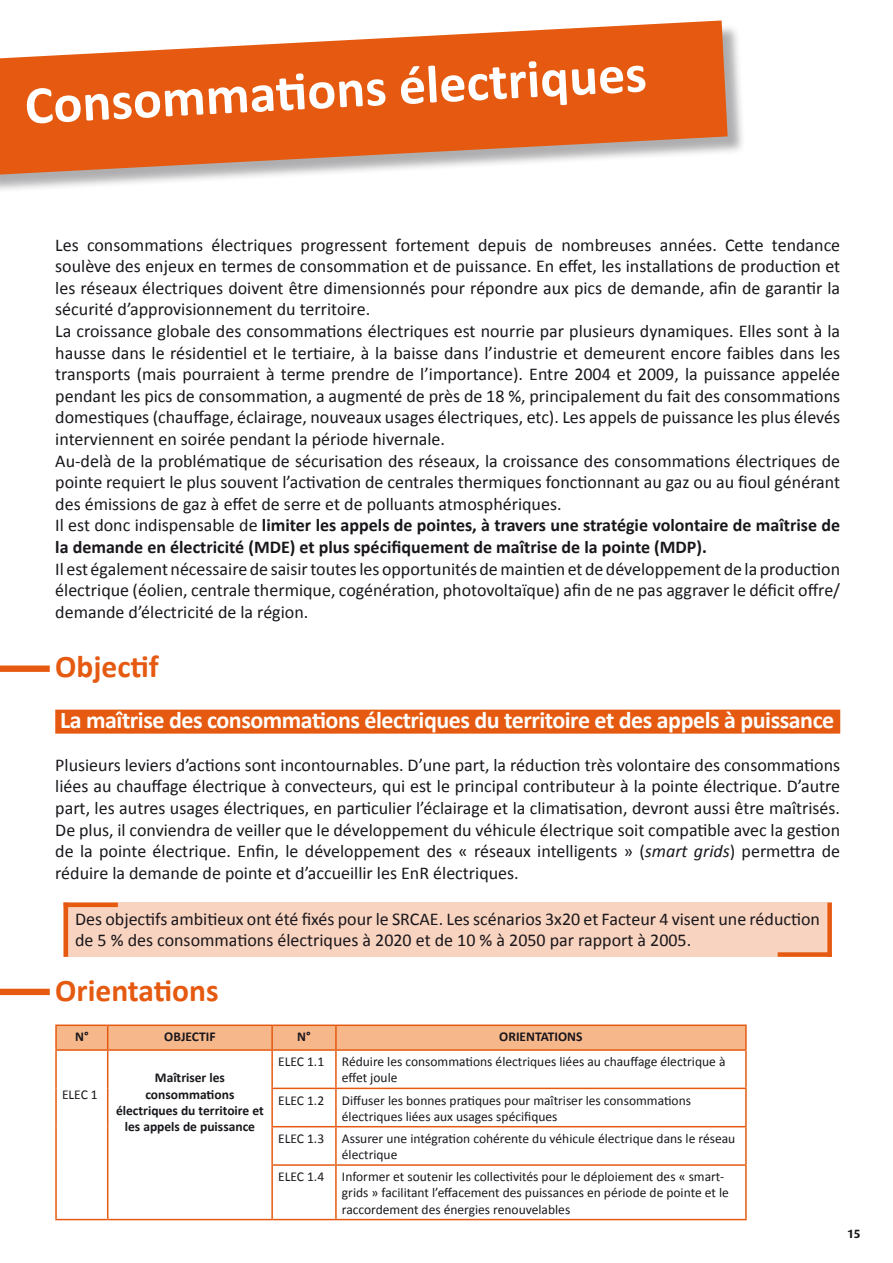
<style>
.page{position:relative;width:893px;height:1263px;background:#fff}
.page>*{position:absolute;margin:0;border:0;box-sizing:border-box;transform-origin:0 0}
.t1{font:700 54px "Calibri";color:#fff}
.t2{font:700 31.5px "Calibri";color:#e55a10}
.t3{font:700 24px "Calibri";letter-spacing:-.02em;color:#fff}
.t4{font:18px/21.6px "Calibri";color:#1a171c}
.t5{font:13.5px/16.2px "Calibri";color:#1a171c}
.t6{font:700 13.5px/16.2px "Calibri";color:#1a171c;text-align:center}
.t7{font:700 12px "Dax";color:#1a171c}
.s1{font-weight:700}
.s2{font-style:italic}
</style>
<div class="page">
<div style="left:0;top:23px;width:746px;height:170px;background:#1a171c;opacity:.35"></div>
<svg style="left:0;top:20px;width:728px;height:155px;fill:#e55a10"></svg>
<div style="left:55px;top:710px;width:785px;height:24px;background:#e55a10"></div>
<div style="left:1px;top:666px;width:48px;height:5px;background:#e55a10"></div>
<div style="left:0;top:665px;width:50px;height:7px;border:2px solid #e55a10"></div>
<div style="left:0;top:989px;width:50px;height:6px;border:2px solid #e55a10"></div>
<hr style="left:55px;top:1049px;width:53px;height:2px;background:#e55a10">
<hr style="left:55px;top:1024px;width:53px;height:2px;background:#e55a10">
<hr style="left:55px;top:1026px;width:2px;height:23px;background:#e55a10">
<hr style="left:272px;top:1024px;width:64px;height:2px;background:#e55a10">
<hr style="left:55px;top:1051px;width:2px;height:37px;background:#e55a10">
<hr style="left:55px;top:1088px;width:2px;height:39px;background:#e55a10">
<hr style="left:55px;top:1127px;width:2px;height:38px;background:#e55a10">
<hr style="left:55px;top:1165px;width:2px;height:54px;background:#e55a10">
<hr style="left:55px;top:1219px;width:53px;height:1px;background:#e55a10">
<hr style="left:271px;top:1126px;width:65px;height:1px;background:#e55a10">
<hr style="left:272px;top:1049px;width:64px;height:2px;background:#e55a10">
<hr style="left:271px;top:1087px;width:65px;height:2px;background:#e55a10">
<hr style="left:335px;top:1051px;width:2px;height:36px;background:#e55a10">
<hr style="left:745px;top:1051px;width:2px;height:36px;background:#e55a10">
<hr style="left:336px;top:1087px;width:411px;height:2px;background:#e55a10">
<hr style="left:335px;top:1089px;width:2px;height:37px;background:#e55a10">
<hr style="left:745px;top:1089px;width:2px;height:37px;background:#e55a10">
<hr style="left:336px;top:1126px;width:411px;height:1px;background:#e55a10">
<hr style="left:335px;top:1127px;width:2px;height:37px;background:#e55a10">
<hr style="left:745px;top:1127px;width:2px;height:37px;background:#e55a10">
<hr style="left:336px;top:1164px;width:411px;height:2px;background:#e55a10">
<hr style="left:745px;top:1166px;width:2px;height:53px;background:#e55a10">
<hr style="left:336px;top:1219px;width:411px;height:1px;background:#e55a10">
<hr style="left:271px;top:1164px;width:65px;height:2px;background:#e55a10">
<hr style="left:335px;top:1166px;width:2px;height:53px;background:#e55a10">
<hr style="left:272px;top:1219px;width:64px;height:1px;background:#e55a10">
<hr style="left:107px;top:1051px;width:1px;height:37px;background:#e55a10">
<hr style="left:271px;top:1051px;width:2px;height:36px;background:#e55a10">
<hr style="left:107px;top:1088px;width:1px;height:39px;background:#e55a10">
<hr style="left:271px;top:1089px;width:2px;height:37px;background:#e55a10">
<hr style="left:107px;top:1127px;width:1px;height:38px;background:#e55a10">
<hr style="left:271px;top:1127px;width:2px;height:37px;background:#e55a10">
<hr style="left:107px;top:1165px;width:1px;height:54px;background:#e55a10">
<hr style="left:271px;top:1166px;width:2px;height:53px;background:#e55a10">
<hr style="left:108px;top:1219px;width:164px;height:1px;background:#e55a10">
<hr style="left:108px;top:1024px;width:164px;height:2px;background:#e55a10">
<div style="left:56px;top:1025px;width:689px;height:25px;background:#f6b78a"></div>
<hr style="left:271px;top:1026px;width:2px;height:23px;background:#e55a10">
<hr style="left:108px;top:1049px;width:164px;height:2px;background:#e55a10">
<hr style="left:336px;top:1024px;width:411px;height:2px;background:#e55a10">
<hr style="left:335px;top:1026px;width:2px;height:23px;background:#e55a10">
<hr style="left:745px;top:1026px;width:2px;height:23px;background:#e55a10">
<hr style="left:336px;top:1049px;width:411px;height:2px;background:#e55a10">
<div style="left:64px;top:902px;width:768px;height:55px;background:#f8d3bf"></div>
<hr style="left:64px;top:902px;width:4px;height:55px;background:#e55a10">
<div style="left:64px;top:902px;width:54px;height:5px;background:#e55a10"></div>
<div style="left:827px;top:902px;width:5px;height:55px;background:#e55a10"></div>
<div style="left:778px;top:952px;width:54px;height:5px;background:#e55a10"></div>
<h1 class="t1" style="left:23px;top:72px;width:624px;rotate:-3deg">Consommati ons électriques</h1>
<p class="t4" style="left:55px;top:233px;width:786px">Les consommations électriques progressent fortement depuis de nombreuses années. Cette tendance soulève des enjeux en termes de consommation et de puissance. En effet, les installations de production et les réseaux électriques doivent être dimensionnés pour répondre aux pics de demande, afin de garantir la sécurité d’approvisionnement du territoire.<br>La croissance globale des consommations électriques est nourrie par plusieurs dynamiques. Elles sont à la hausse dans le résidentiel et le tertiaire, à la baisse dans l’industrie et demeurent encore faibles dans les transports (mais pourraient à terme prendre de l’importance). Entre 2004 et 2009, la puissance appelée pendant les pics de consommation, a augmenté de près de 18 %, principalement du fait des consommations domestiques (chauffage, éclairage, nouveaux usages électriques, etc). Les appels de puissance les plus élevés interviennent en soirée pendant la période hivernale.<br>Au-delà de la problématique de sécurisation des réseaux, la croissance des consommations électriques de pointe requiert le plus souvent l’activation de centrales thermiques fonctionnant au gaz ou au fioul générant des émissions de gaz à effet de serre et de polluants atmosphériques.<br>Il est donc indispensable de <span class="s1">limiter les appels de pointes, à travers une stratégie volontaire de maîtrise de la demande en électricité (MDE) et plus spécifiquement de maîtrise de la pointe (MDP).</span></p>
<p class="t4" style="left:55px;top:557px;width:786px;text-align:justify">Il est également nécessaire de saisir toutes les opportunités de maintien et de développement de la production électrique (éolien, centrale thermique, cogénération, photovoltaïque) afin de ne pas aggraver le déficit offre/ demande d’électricité de la région.</p>
<h2 class="t2" style="left:55px;top:647px;width:105px">Objectif</h2>
<h3 class="t3" style="left:60px;top:705px;width:776px">La maîtrise des consommations électriques du territoire et des appels à puissance</h3>
<p class="t4" style="left:55px;top:753px;width:786px;text-align:justify">Plusieurs leviers d’actions sont incontournables. D’une part, la réduction très volontaire des consommations liées au chauffage électrique à convecteurs, qui est le principal contributeur à la pointe électrique. D’autre part, les autres usages électriques, en particulier l’éclairage et la climatisation, devront aussi être maîtrisés.<br>De plus, il conviendra de veiller que le développement du véhicule électrique soit compatible avec la gestion de la pointe électrique. Enfin, le développement des « réseaux intelligents » (<span class="s2">smart grids</span>) permettra de réduire la demande de pointe et d’accueillir les EnR électriques.</p>
<p class="t4" style="left:75px;top:907px;width:746px">Des objectifs ambitieux ont été fixés pour le SRCAE. Les scénarios 3x20 et Facteur 4 visent une réduction de 5 % des consommations électriques à 2020 et de 10 % à 2050 par rapport à 2005.</p>
<h2 class="t2" style="left:55px;top:971px;width:165px">Orientations</h2>
<p class="t6" style="left:75px;top:1028px;width:15px">N°</p>
<p class="t6" style="left:164px;top:1028px;width:53px">OBJECTIF</p>
<p class="t6" style="left:297px;top:1028px;width:15px">N°</p>
<p class="t6" style="left:499px;top:1028px;width:85px">ORIENTATIONS</p>
<p class="t5" style="left:62px;top:1085px;width:37px">ELEC 1</p>
<p class="t6" style="left:116px;top:1069px;width:149px">Maîtriser les consommations électriques du territoire et les appels de puissance</p>
<p class="t5" style="left:278px;top:1053px;width:48px">ELEC 1.1</p>
<p class="t5" style="left:342px;top:1053px;width:385px">Réduire les consommations électriques liées au chauffage électrique à effet joule</p>
<p class="t5" style="left:278px;top:1091px;width:48px">ELEC 1.2</p>
<p class="t5" style="left:342px;top:1091px;width:351px">Diffuser les bonnes pratiques pour maîtriser les consommations électriques liées aux usages spécifiques</p>
<p class="t5" style="left:278px;top:1129px;width:48px">ELEC 1.3</p>
<p class="t5" style="left:342px;top:1129px;width:395px">Assurer une intégration cohérente du véhicule électrique dans le réseau électrique</p>
<p class="t5" style="left:278px;top:1168px;width:48px">ELEC 1.4</p>
<p class="t5" style="left:342px;top:1168px;width:388px">Informer et soutenir les collectivités pour le déploiement des « smart&shy;grids » facilitant l’effacement des puissances en période de pointe et le raccordement des énergies renouvelables</p>
<p class="t7" style="left:847px;top:1227px;width:15px">15</p>
</div>
